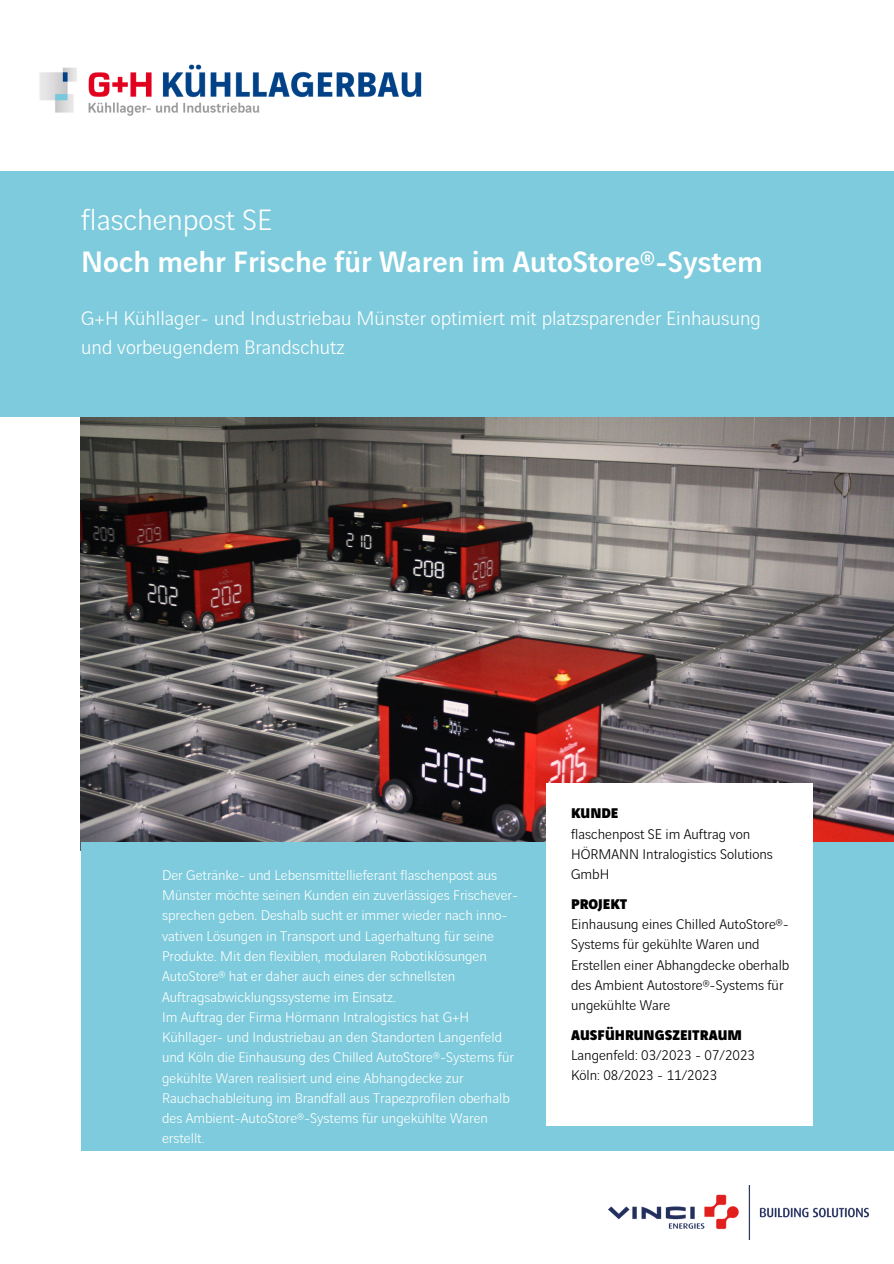
<style>
.page{position:relative;width:894px;height:1264px;background:#fff}
.page>*{position:absolute;margin:0;border:0;box-sizing:border-box;transform-origin:0 0}
.t1{font:500 31.5px "Vinci Sans";color:#fff}
.t2{font:300 31.5px "Vinci Sans";color:#fff}
.t3{font:300 21px/29.2px "Vinci Sans";color:#fff}
.t4{font:300 15px/20.2px "Vinci Sans";color:#fff}
.t5{font:300 15px/20.2px "Vinci Sans";color:#000}
.t6{font:900 15px "Vinci Sans";color:#000}
</style>
<div class="page">
<img style="left:81px;top:417px;width:812px;height:424px">
<div style="left:81px;top:841px;width:812px;height:309px;background:#7dcbdc"></div>
<div style="left:545px;top:782px;width:267px;height:343px;background:#fff"></div>
<div style="left:0;top:171px;width:893px;height:246px;background:#7dcbdc"></div>
<img style="left:39px;top:64px;width:383px;height:52px">
<img style="left:608px;top:1185px;width:260px;height:54px">
<p class="t2" style="left:81px;top:206px;width:192px">flaschenpost SE</p>
<p class="t1" style="left:81px;top:247px;width:683px">Noch mehr Frische für Waren im AutoStore®-System</p>
<p class="t3" style="left:81px;top:304px;width:681px">G+H Kühllager- und Industriebau Münster optimiert mit platzsparender Einhausung und vorbeugendem Brandschutz</p>
<p class="t4" style="left:162px;top:865px;width:357px">Der Getränke- und Lebensmittellieferant flaschenpost aus Münster möchte seinen Kunden ein zuverlässiges Frischever&shy;sprechen geben. Deshalb sucht er immer wieder nach inno&shy;vativen Lösungen in Transport und Lagerhaltung für seine Produkte. Mit den flexiblen, modularen Robotiklösungen AutoStore® hat er daher auch eines der schnellsten Auftragsabwicklungssysteme im Einsatz.</p>
<p class="t4" style="left:162px;top:1007px;width:353px">Im Auftrag der Firma Hörmann Intralogistics hat G+H Kühllager- und Industriebau an den Standorten Langenfeld und Köln die Einhausung des Chilled AutoStore®-Systems für gekühlte Waren realisiert und eine Abhangdecke zur Rauchachableitung im Brandfall aus Trapezprofilen oberhalb des Ambient-AutoStore®-Systems für ungekühlte Waren erstellt.</p>
<h3 class="t6" style="left:571px;top:806px;width:49px">KUNDE</h3>
<p class="t5" style="left:571px;top:824px;width:203px">flaschenpost SE im Auftrag von<br>HÖRMANN Intralogistics Solutions<br>GmbH</p>
<h4 class="t5" style="left:571px;top:915px;width:220px">Einhausung eines Chilled AutoStore®-<br>Systems für gekühlte Waren und<br>Erstellen einer Abhangdecke oberhalb des Ambient Autostore®-Systems für ungekühlte Ware</h4>
<p class="t5" style="left:571px;top:1046px;width:185px">Langenfeld: 03/2023 - 07/2023</p>
<h4 class="t5" style="left:571px;top:1066px;width:147px">Köln: 08/2023 - 11/2023</h4>
<p class="t6" style="left:571px;top:897px;width:58px">PROJEKT</p>
<h4 class="t6" style="left:571px;top:1028px;width:172px">AUSFÜHRUNGSZEITRAUM</h4>
</div>
